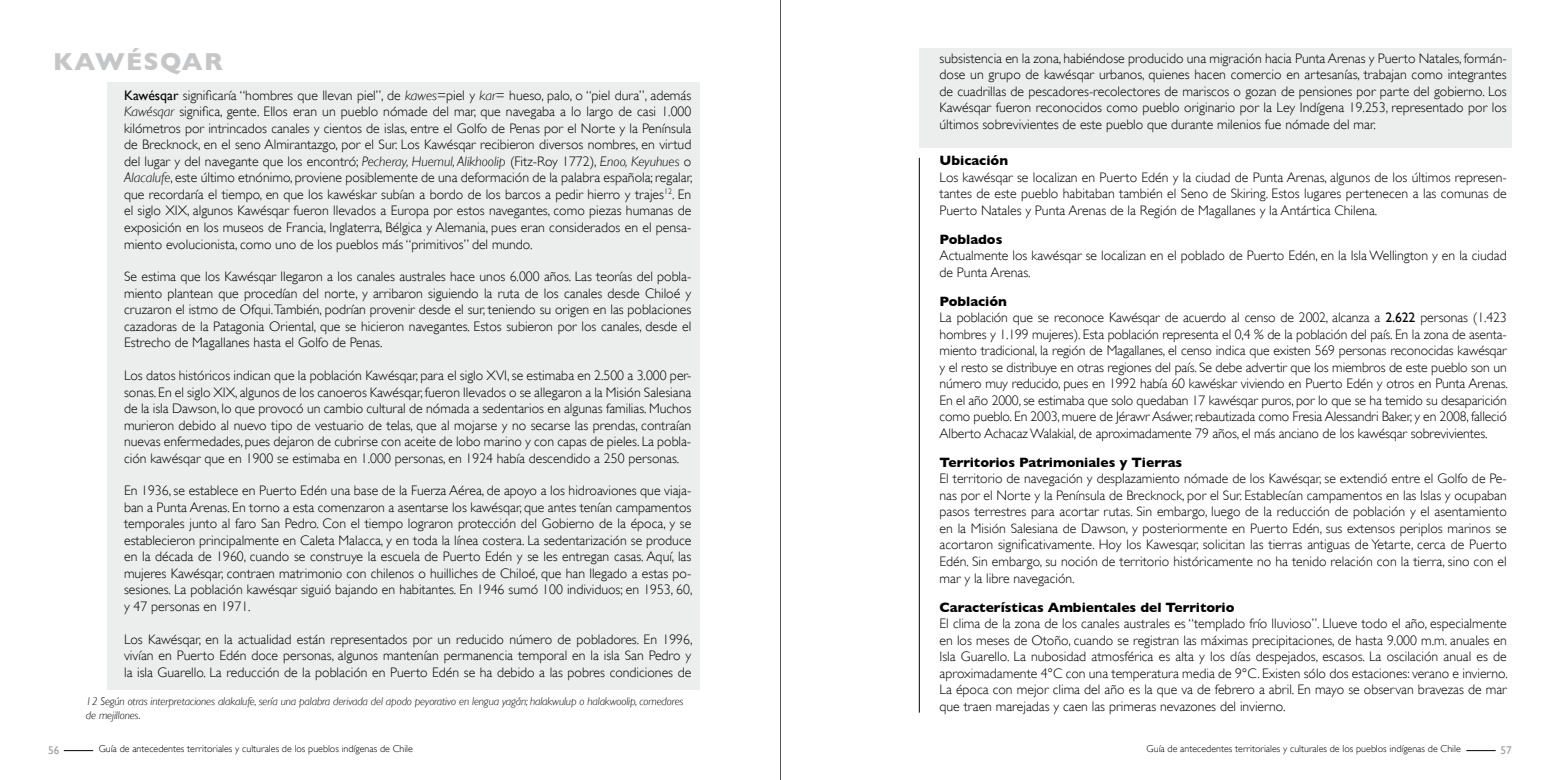
<style>
.page{position:relative;width:1560px;height:780px;background:#fff}
.page>*{position:absolute;margin:0;border:0;box-sizing:border-box;transform-origin:0 0}
.t1{font:700 25px "Gill Sans";letter-spacing:.05em;color:#c5c6c8}
.t2{font:300 13.75px/16.5px "Gill Sans";letter-spacing:-.01em;color:#000;text-align:justify}
.t3{font:700 13.75px "Gill Sans";color:#000}
.t4{font:italic 300 11.25px/13.5px "Gill Sans";letter-spacing:-.01em;color:#000}
.t5{font:11.25px "Gill Sans";color:#9c9d9f}
.t6{font:300 10px "Gill Sans";color:#000}
.s1{font-weight:400}
.s2{font-style:italic}
.s3{font-weight:700}
</style>
<div class="page">
<svg style="left:64px;top:750px;width:29px;height:1px"></svg>
<hr style="left:1465px;top:750px;width:30px;height:1px;background:#000">
<hr style="left:780px;top:0;width:1px;height:780px;background:#000">
<div style="left:919px;top:48px;width:592px;height:99px;background:#eceded"></div>
<div style="left:107px;top:82px;width:593px;height:607px;background:#eceded"></div>
<hr style="left:919px;top:158px;width:1px;height:554px;background:#000">
<h1 class="t1" style="left:53px;top:47px;width:169px">KAWÉSQAR</h1>
<p class="t2" style="left:124px;top:87px;width:570px"><span class="s1">Kawésqar</span> significaría “hombres que llevan piel”, de <span class="s2">kawes</span>=piel y <span class="s2">kar</span>= hueso, palo, o “piel dura”, además <span class="s2">Kawésqar</span> significa, gente. Ellos eran un pueblo nómade del mar, que navegaba a lo largo de casi 1.000 kilómetros por intrincados canales y cientos de islas, entre el Golfo de Penas por el Norte y la Península de Brecknock, en el seno Almirantazgo, por el Sur. Los Kawésqar recibieron diversos nombres, en virtud del lugar y del navegante que los encontró; <span class="s2">Pecheray, Huemul, Alikhoolip</span> (Fitz-Roy 1772), <span class="s2">Enoo, Keyuhues</span> o <span class="s2">Alacalufe</span>, este último etnónimo, proviene posiblemente de una deformación de la palabra española; regalar, que recordaría el tiempo, en que los kawéskar subían a bordo de los barcos a pedir hierro y trajes<sup>12</sup>. En el siglo XIX, algunos Kawésqar fueron llevados a Europa por estos navegantes, como piezas humanas de exposición en los museos de Francia, Inglaterra, Bélgica y Alemania, pues eran considerados en el pensa&shy;miento evolucionista, como uno de los pueblos más “primitivos” del mundo.</p>
<p class="t2" style="left:124px;top:268px;width:569px">Se estima que los Kawésqar llegaron a los canales australes hace unos 6.000 años. Las teorías del pobla&shy;miento plantean que procedían del norte, y arribaron siguiendo la ruta de los canales desde Chiloé y cruzaron el istmo de Ofqui. También, podrían provenir desde el sur, teniendo su origen en las poblaciones cazadoras de la Patagonia Oriental, que se hicieron navegantes. Estos subieron por los canales, desde el Estrecho de Magallanes hasta el Golfo de Penas.</p>
<p class="t2" style="left:124px;top:367px;width:568px">Los datos históricos indican que la población Kawésqar, para el siglo XVI, se estimaba en 2.500 a 3.000 per&shy;sonas. En el siglo XIX, algunos de los canoeros Kawésqar, fueron llevados o se allegaron a la Misión Salesiana de la isla Dawson, lo que provocó un cambio cultural de nómada a sedentarios en algunas familias. Muchos murieron debido al nuevo tipo de vestuario de telas, que al mojarse y no secarse las prendas, contraían nuevas enfermedades, pues dejaron de cubrirse con aceite de lobo marino y con capas de pieles. La pobla&shy;ción kawésqar que en 1900 se estimaba en 1.000 personas, en 1924 había descendido a 250 personas.</p>
<p class="t2" style="left:124px;top:482px;width:570px">En 1936, se establece en Puerto Edén una base de la Fuerza Aérea, de apoyo a los hidroaviones que viaja&shy;ban a Punta Arenas. En torno a esta comenzaron a asentarse los kawésqar, que antes tenían campamentos temporales junto al faro San Pedro. Con el tiempo lograron protección del Gobierno de la época, y se establecieron principalmente en Caleta Malacca, y en toda la línea costera. La sedentarización se produce en la década de 1960, cuando se construye la escuela de Puerto Edén y se les entregan casas. Aquí, las mujeres Kawésqar, contraen matrimonio con chilenos o huilliches de Chiloé, que han llegado a estas po&shy;sesiones. La población kawésqar siguió bajando en habitantes. En 1946 sumó 100 individuos; en 1953, 60, y 47 personas en 1971.</p>
<p class="t2" style="left:124px;top:631px;width:570px">Los Kawésqar, en la actualidad están representados por un reducido número de pobladores. En 1996, vivían en Puerto Edén doce personas, algunos mantenían permanencia temporal en la isla San Pedro y la isla Guarello. La reducción de la población en Puerto Edén se ha debido a las pobres condiciones de</p>
<p class="t4" style="left:86px;top:694px;width:599px">12 Según otras interpretaciones alakalufe, sería una palabra derivada del apodo peyorativo en lengua yagán; halakwulup o halakwoolip, comedores de mejillones.</p>
<p class="t2" style="left:939px;top:50px;width:568px">subsistencia en la zona, habiéndose producido una migración hacia Punta Arenas y Puerto Natales, formán&shy;dose un grupo de kawésqar urbanos, quienes hacen comercio en artesanías, trabajan como integrantes de cuadrillas de pescadores-recolectores de mariscos o gozan de pensiones por parte del gobierno. Los Kawésqar fueron reconocidos como pueblo originario por la Ley Indígena 19.253, representado por los últimos sobrevivientes de este pueblo que durante milenios fue nómade del mar.</p>
<p class="t3" style="left:939px;top:152px;width:70px">Ubicación</p>
<p class="t2" style="left:939px;top:169px;width:568px">Los kawésqar se localizan en Puerto Edén y la ciudad de Punta Arenas, algunos de los últimos represen&shy;tantes de este pueblo habitaban también el Seno de Skiring. Estos lugares pertenecen a las comunas de Puerto N atales y Punta Arenas de la Región de Magallanes y la Antártica Chilena.</p>
<p class="t3" style="left:939px;top:231px;width:64px">Poblados</p>
<p class="t2" style="left:939px;top:247px;width:568px">Actualmente los kawésqar se localizan en el poblado de Puerto Edén, en la Isla Wellington y en la ciudad de Punta Arenas.</p>
<p class="t2" style="left:939px;top:293px;width:569px;text-align:left"><span class="s3">Población<br></span>La población que se reconoce Kawésqar de acuerdo al censo de 2002, alcanza a <span class="s1">2.622</span> personas (1.423 hombres y 1.199 mujeres). Esta población representa el 0,4 % de la población del país. En la zona de asenta&shy;miento tradicional, la región de Magallanes, el censo indica que existen 569 personas reconocidas kawésqar y el resto se distribuye en otras regiones del país. Se debe advertir que los miembros de este pueblo son un número muy reducido, pues en 1992 había 60 kawéskar viviendo en Puerto Edén y otros en Punta Arenas.<br>En el año 2000, se estimaba que solo quedaban 17 kawésqar puros, por lo que se ha temido su desaparición como pueblo. En 2003, muere de Jérawr Asáwer, rebautizada como Fresia Alessandri Baker, y en 2008, falleció Alberto Achacaz Walakial, de aproximadamente 79 años, el más anciano de los kawésqar sobrevivientes.</p>
<p class="t3" style="left:939px;top:454px;width:244px">Territorios Patrimoniales y Tierras</p>
<p class="t2" style="left:939px;top:470px;width:568px">El territorio de navegación y desplazamiento nómade de los Kawésqar, se extendió entre el Golfo de Pe&shy;nas por el Norte y la Península de Brecknock, por el Sur. Establecían campamentos en las Islas y ocupaban pasos terrestres para acortar rutas. Sin embargo, luego de la reducción de población y el asentamiento en la Misión Salesiana de Dawson, y posteriormente en Puerto Edén, sus extensos periplos marinos se acortaron significativamente. Hoy los Kawesqar, solicitan las tierras antiguas de Yetarte, cerca de Puerto Edén. Sin embargo, su noción de territorio históricamente no ha tenido relación con la tierra, sino con el mar y la libre navegación.</p>
<p class="t3" style="left:939px;top:598px;width:296px">Características Ambientales del Territorio</p>
<p class="t2" style="left:939px;top:615px;width:570px">El clima de la zona de los canales australes es “templado frío lluvioso”. Llueve todo el año, especialmente en los meses de Otoño, cuando se registran las máximas precipitaciones, de hasta 9.000 m.m. anuales en Isla Guarello. La nubosidad atmosférica es alta y los días despejados, escasos. La oscilación anual es de aproximadamente 4°C con una temperatura media de 9°C. Existen sólo dos estaciones: verano e invierno.<br>La época con mejor clima del año es la que va de febrero a abril. En mayo se observan bravezas de mar que traen marejadas y caen las primeras nevazones del invierno.</p>
<p class="t5" style="left:48px;top:743px;width:13px">56</p>
<p class="t6" style="left:99px;top:743px;width:316px">Guía de antecedentes territoriales y culturales de los pueblos indígenas de Chile</p>
<p class="t6" style="left:1146px;top:743px;width:316px">Guía de antecedentes territoriales y culturales de los pueblos indígenas de Chile</p>
<p class="t5" style="left:1500px;top:743px;width:13px">57</p>
</div>
